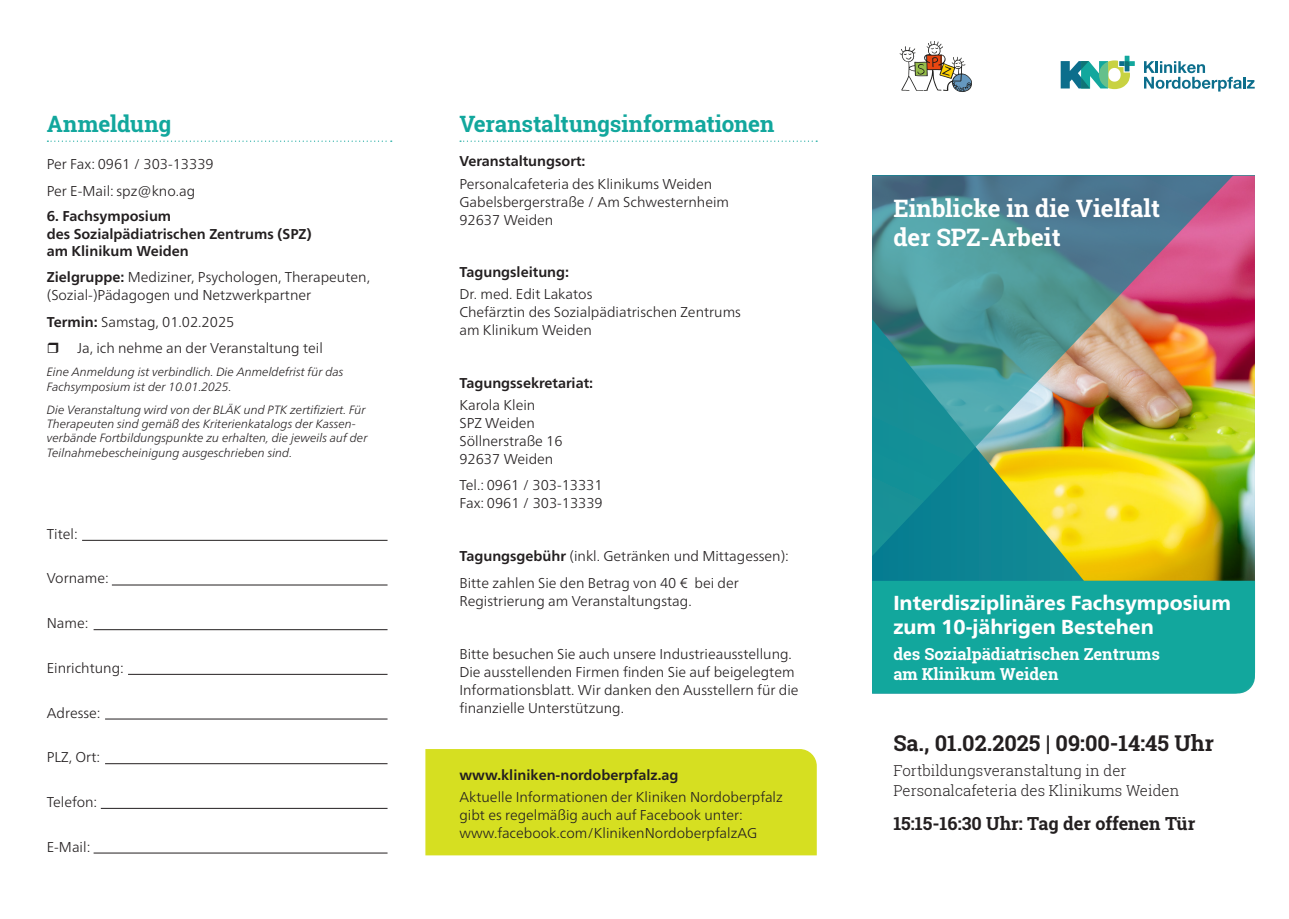
<style>
.page{position:relative;width:1289px;height:919px;background:#fff}
.page>*{position:absolute;margin:0;border:0;box-sizing:border-box;transform-origin:0 0}
._01_Titel_Unterüberschrift_Flyer{font:700 24px "Roboto Slab";color:#fff}
._02_Überschrift_Flyer{font:700 22.5px "Roboto Slab";letter-spacing:-.005em;color:#12a79d}
._06_Fließtext{font:700 21.75px "Roboto Slab";color:#231f20}
._01_Titel_Überschrift_Flyer{font:800 20.25px "Frutiger Neue LT Pro";color:#fff}
._06_Fließtext-2{font:700 18px "Roboto Slab";color:#231f20}
._01_Titel_Überschrift_Flyer-2{font:700 16.5px/19.8px "Roboto Slab";color:#fff}
._06_Fließtext-3{font:300 15px/20.2px "Roboto Slab";color:#231f20}
._03_Fließtext_schwarz_Flyer{font:300 14.25px/18px "Frutiger Neue LT Pro";color:#231f20}
._02_Unterüberschrift_Flyer{font:700 14.25px "Frutiger Neue LT Pro";color:#231f20}
._03_Fließtext_schwarz_Flyer-2{font:700 14.25px "Frutiger Neue LT Pro";color:#231f20}
._02_Unterüberschrift_Flyer-2{font:300 14.25px "Frutiger Neue LT Pro";color:#231f20}
._03_Fließtext_schwarz_Flyer-3{font:italic 300 12px/14.4px "Frutiger Neue LT Pro";color:#231f20}
.s1{font-weight:700}
</style>
<div class="page">
<svg style="left:47px;top:141px;width:345px;height:1px"></svg>
<svg style="left:460px;top:141px;width:357px;height:1px"></svg>
<div style="left:425px;top:749px;width:391px;height:106px;background:#d6df21"></div>
<img style="left:872px;top:176px;width:382px;height:404px">
<svg style="left:1060px;top:56px;width:74px;height:33px"></svg>
<svg style="left:1144px;top:61px;width:110px;height:30px"></svg>
<div style="left:872px;top:580px;width:382px;height:113px;background:#12a79d"></div>
<hr style="left:82px;top:540px;width:305px;height:1px;background:#231f20">
<hr style="left:112px;top:584px;width:275px;height:1px;background:#231f20">
<hr style="left:94px;top:629px;width:293px;height:1px;background:#231f20">
<hr style="left:128px;top:674px;width:259px;height:1px;background:#231f20">
<hr style="left:105px;top:718px;width:282px;height:1px;background:#231f20">
<hr style="left:105px;top:763px;width:282px;height:1px;background:#231f20">
<hr style="left:101px;top:808px;width:286px;height:1px;background:#231f20">
<hr style="left:94px;top:852px;width:293px;height:1px;background:#231f20">
<svg style="left:899px;top:41px;width:72px;height:51px"></svg>
<p class="_02_Überschrift_Flyer" style="left:47px;top:108px;width:126px">Anmeldung</p>
<p class="_02_Überschrift_Flyer" style="left:459px;top:108px;width:316px">Veranstaltungsinformationen</p>
<p class="_02_Unterüberschrift_Flyer" style="left:459px;top:153px;width:128px">Veranstaltungsort:</p>
<p class="_03_Fließtext_schwarz_Flyer" style="left:459px;top:175px;width:271px">Personalcafeteria des Klinikums Weiden<br>Gabelsbergerstraße / Am Schwesternheim<br>92637 Weiden</p>
<p class="_03_Fließtext_schwarz_Flyer" style="left:47px;top:155px;width:168px">Per Fax: 0961 / 303-13339</p>
<p class="_03_Fließtext_schwarz_Flyer" style="left:47px;top:182px;width:150px">Per E-Mail: spz@kno.ag</p>
<p class="_03_Fließtext_schwarz_Flyer-2" style="left:47px;top:208px;width:126px">6. Fachsymposium</p>
<p class="_03_Fließtext_schwarz_Flyer-2" style="left:47px;top:225px;width:266px">des Sozialpädiatrischen Zentrums (SPZ)</p>
<p class="_03_Fließtext_schwarz_Flyer-2" style="left:47px;top:242px;width:144px">am Klinikum Weiden</p>
<p class="_03_Fließtext_schwarz_Flyer" style="left:47px;top:268px;width:325px"><span class="s1">Zielgruppe:</span> Mediziner, Psychologen, Therapeuten, (Sozial-)Pädagogen und Netzwerkpartner</p>
<p class="_03_Fließtext_schwarz_Flyer" style="left:47px;top:313px;width:189px"><span class="s1">Termin:</span> Samstag, 01.02.2025</p>
<p class="_03_Fließtext_schwarz_Flyer" style="left:77px;top:339px;width:247px">Ja, ich nehme an der Veranstaltung teil</p>
<p class="_03_Fließtext_schwarz_Flyer-3" style="left:47px;top:364px;width:298px">Eine Anmeldung ist verbindlich. Die Anmeldefrist für das<br>Fachsymposium ist der 10.01.2025.</p>
<p class="_03_Fließtext_schwarz_Flyer-3" style="left:47px;top:402px;width:322px">Die Veranstaltung wird von der BLÄK und PTK zertifiziert. Für Therapeuten sind gemäß des Kriterienkatalogs der Kassen&shy;verbände Fortbildungspunkte zu erhalten, die jeweils auf der Teilnahmebescheinigung ausgeschrieben sind.</p>
<p class="_02_Unterüberschrift_Flyer" style="left:459px;top:263px;width:111px">Tagungsleitung:</p>
<p class="_03_Fließtext_schwarz_Flyer" style="left:459px;top:285px;width:283px">Dr. med. Edit Lakatos<br>Chefärztin des Sozialpädiatrischen Zentrums am Klinikum Weiden</p>
<p class="_02_Unterüberschrift_Flyer" style="left:459px;top:374px;width:135px">Tagungssekretariat:</p>
<p class="_03_Fließtext_schwarz_Flyer" style="left:459px;top:396px;width:105px">Karola Klein<br>SPZ Weiden<br>Söllnerstraße 16<br>92637 Weiden</p>
<p class="_03_Fließtext_schwarz_Flyer" style="left:459px;top:476px;width:145px">Tel.: 0961 / 303-13331<br>Fax: 0961 / 303-13339</p>
<p class="_02_Unterüberschrift_Flyer-2" style="left:47px;top:525px;width:32px">Titel:</p>
<p class="_02_Unterüberschrift_Flyer-2" style="left:47px;top:570px;width:64px">Vorname:</p>
<p class="_02_Unterüberschrift_Flyer-2" style="left:47px;top:614px;width:43px">Name:</p>
<p class="_02_Unterüberschrift_Flyer-2" style="left:47px;top:659px;width:79px">Einrichtung:</p>
<p class="_02_Unterüberschrift_Flyer-2" style="left:47px;top:704px;width:55px">Adresse:</p>
<p class="_02_Unterüberschrift_Flyer-2" style="left:47px;top:749px;width:55px">PLZ, Ort:</p>
<p class="_02_Unterüberschrift_Flyer-2" style="left:47px;top:793px;width:52px">Telefon:</p>
<p class="_02_Unterüberschrift_Flyer-2" style="left:47px;top:838px;width:45px">E-Mail:</p>
<p class="_03_Fließtext_schwarz_Flyer" style="left:459px;top:547px;width:331px"><span class="s1">Tagungsgebühr</span> (inkl. Getränken und Mittagessen):</p>
<p class="_03_Fließtext_schwarz_Flyer" style="left:459px;top:574px;width:281px">Bitte zahlen Sie den Betrag von 40 € bei der<br>Registrierung am Veranstaltungstag.</p>
<p class="_03_Fließtext_schwarz_Flyer" style="left:459px;top:645px;width:340px">Bitte besuchen Sie auch unsere Industrieausstellung.<br>Die ausstellenden Firmen finden Sie auf beigelegtem Informationsblatt. Wir danken den Ausstellern für die finanzielle Unterstützung.</p>
<p class="_02_Unterüberschrift_Flyer" style="left:459px;top:766px;width:220px">www.kliniken-nordoberpfalz.ag</p>
<p class="_03_Fließtext_schwarz_Flyer" style="left:459px;top:788px;width:325px">Aktuelle Informationen der Kliniken Nordoberpfalz gibt es regelmäßig auch auf Facebook unter: www.facebook.com/KlinikenNordoberpfalzAG</p>
<p class="_01_Titel_Unterüberschrift_Flyer" style="left:893px;top:192px;width:268px">Einblicke in die Vielfalt</p>
<p class="_01_Titel_Unterüberschrift_Flyer" style="left:893px;top:220px;width:169px">der SPZ-Arbeit</p>
<p class="_01_Titel_Überschrift_Flyer" style="left:893px;top:591px;width:339px">Interdisziplinäres Fachsymposium</p>
<p class="_01_Titel_Überschrift_Flyer" style="left:893px;top:615px;width:262px">zum 10-jährigen Bestehen</p>
<p class="_01_Titel_Überschrift_Flyer-2" style="left:893px;top:643px;width:268px">des Sozialpädiatrischen Zentrums am Klinikum Weiden</p>
<p class="_06_Fließtext" style="left:893px;top:728px;width:322px">Sa., 01.02.2025 | 09:00-14:45 Uhr</p>
<p class="_06_Fließtext-3" style="left:893px;top:760px;width:287px">Fortbildungsveranstaltung in der<br>Personalcafeteria des Klinikums Weiden</p>
<p class="_06_Fließtext-2" style="left:893px;top:811px;width:303px">15:15-16:30 Uhr: Tag der offenen Tür</p>
</div>
